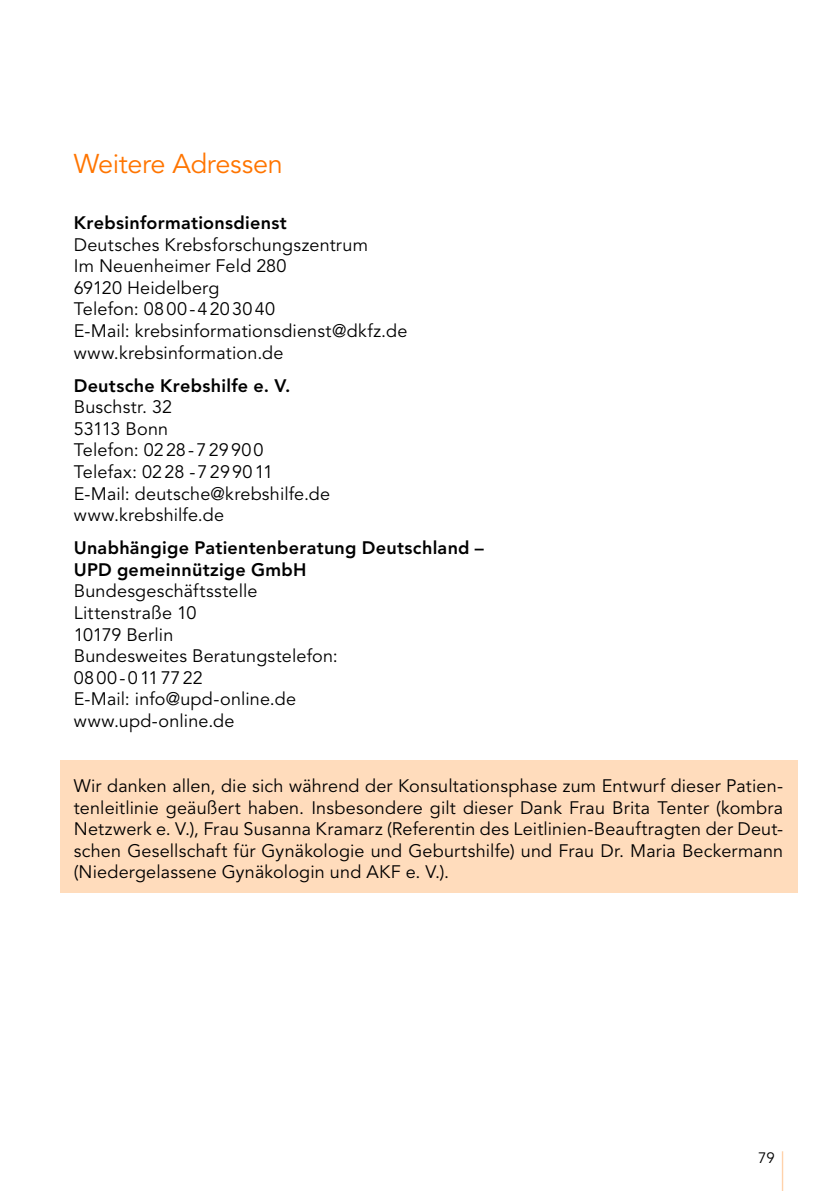
<style>
.page{position:relative;width:840px;height:1191px;background:#fff}
.page>*{position:absolute;margin:0;border:0;box-sizing:border-box;transform-origin:0 0}
.t1{font:27px "Avenir LT Std";letter-spacing:-.015em;color:#ff7500}
.t2{font:18px/21.6px "Avenir LT Std";letter-spacing:.01em;color:#000}
.t3{font:800 18px/21.6px "Avenir LT Std";letter-spacing:.015em;color:#000}
.t4{font:15px "Avenir LT Std";color:#000}
</style>
<div class="page">
<hr style="left:781px;top:1151px;width:1px;height:40px;background:#ffd2ab">
<div style="left:60px;top:760px;width:737px;height:132px;background:#ffdcbc"></div>
<h1 class="t1" style="left:74px;top:148px;width:210px">Weitere Adressen</h1>
<p class="t3" style="left:74px;top:212px;width:214px">Krebsinformationsdienst</p>
<p class="t2" style="left:74px;top:234px;width:335px">Deutsches Krebsforschungszentrum<br>Im Neuenheimer Feld 280<br>69120 Heidelberg<br>Telefon: 0800-4203040<br>E-Mail: krebsinformationsdienst@dkfz.de www.krebsinformation.de</p>
<p class="t3" style="left:74px;top:374px;width:218px">Deutsche Krebshilfe e. V.</p>
<p class="t2" style="left:74px;top:397px;width:258px">Buschstr. 32<br>53113 Bonn<br>Telefon: 0228-729900<br>Telefax: 0228 -7299011<br>E-Mail: deutsche@krebshilfe.de www.krebshilfe.de</p>
<p class="t3" style="left:74px;top:537px;width:411px">Unabhängige Patientenberatung Deutschland –<br>UPD gemeinnützige GmbH</p>
<p class="t2" style="left:74px;top:581px;width:265px">Bundesgeschäftsstelle<br>Littenstraße 10<br>10179 Berlin<br>Bundesweites Beratungstelefon:<br>0800-0117722<br>E-Mail: info@upd-online.de www.upd-online.de</p>
<p class="t2" style="left:74px;top:775px;width:710px;text-align:justify">Wir danken allen, die sich während der Konsultationsphase zum Entwurf dieser Patien&shy;tenleitlinie geäußert haben. Insbesondere gilt dieser Dank Frau Brita Tenter (kombra Netzwerk e. V.), Frau Susanna Kramarz (Referentin des Leitlinien-Beauftragten der Deut&shy;schen Gesellschaft für Gynäkologie und Geburtshilfe) und Frau Dr. Maria Beckermann (Niedergelassene Gynäkologin und AKF e. V.).</p>
<p class="t4" style="left:757px;top:1148px;width:18px">79</p>
</div>
